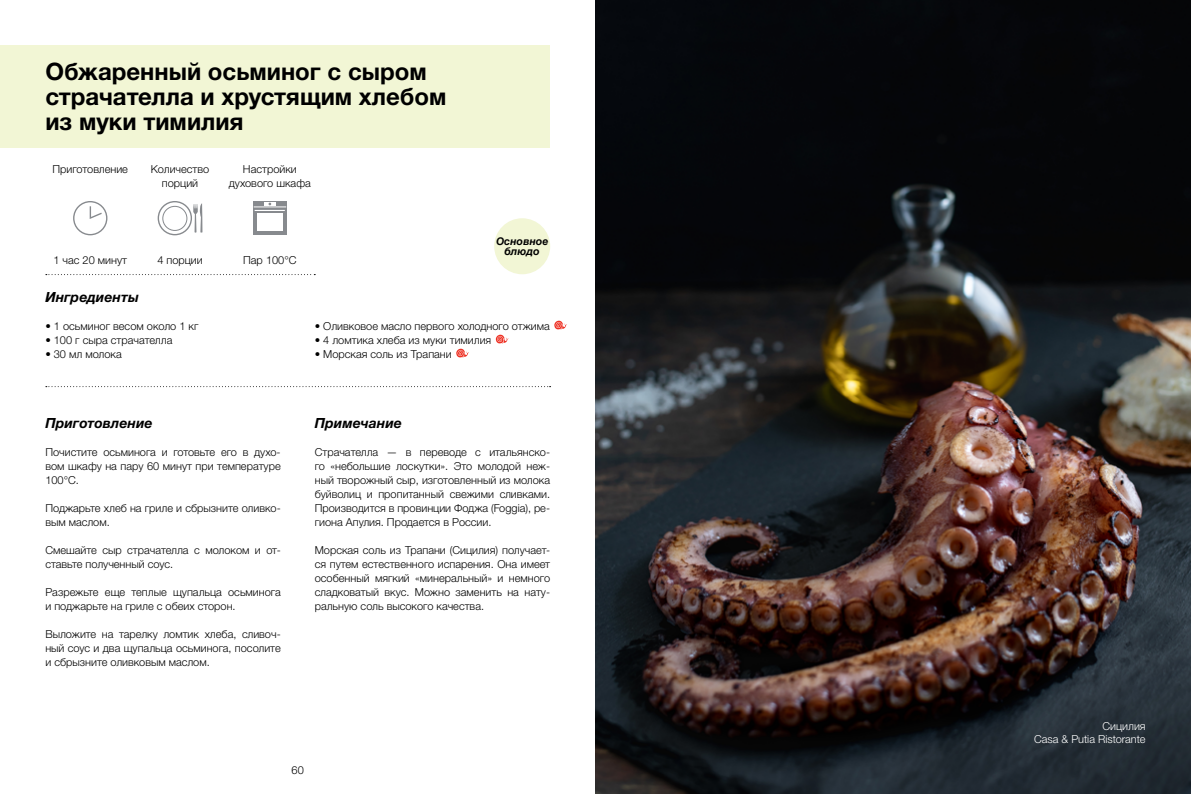
<style>
.page{position:relative;width:1191px;height:794px;background:#fff}
.page>*{position:absolute;margin:0;border:0;box-sizing:border-box;transform-origin:0 0}
.t1{font:700 24px/25px "Helvetica Neue LTW1 G";color:#000}
.t2{font:italic 700 14px "Helvetica Neue LTW1 G";color:#000}
.t3{font:300 11px/14px "Helvetica Neue LTW1 G";color:#000;text-align:justify}
.t4{font:300 11px/13.2px "Helvetica Neue LTW1 G";color:#fff;text-align:right}
.t5{font:italic 700 10.5px/9.8px "Helvetica LT Std";color:#000;text-align:center}
</style>
<div class="page">
<div style="left:0;top:45px;width:550px;height:103px;background:#f2f6d5"></div>
<svg style="left:46px;top:274px;width:269px;height:1px"></svg>
<div style="left:73px;top:201px;width:34px;height:34px;border:1px solid #878a8e;border-radius:50%"></div>
<svg style="left:89px;top:205px;width:14px;height:14px"></svg>
<div style="left:158px;top:201px;width:34px;height:34px;border:1px solid #878a8e;border-radius:50%"></div>
<div style="left:162px;top:206px;width:25px;height:25px;border:1px solid #878a8e;border-radius:50%"></div>
<svg style="left:193px;top:203px;width:9px;height:30px"></svg>
<div style="left:253px;top:201px;width:34px;height:34px;background:#878a8e"></div>
<hr style="left:254px;top:207px;width:32px;height:1px;background:#fff">
<hr style="left:255px;top:210px;width:30px;height:1px;background:#fff">
<div style="left:257px;top:214px;width:26px;height:17px;background:#fff"></div>
<svg style="left:264px;top:202px;width:12px;height:4px"></svg>
<div style="left:494px;top:218px;width:56px;height:56px;background:#f2f6d5;border-radius:50%"></div>
<svg style="left:46px;top:386px;width:504px;height:1px"></svg>
<img style="left:595px;top:0;width:596px;height:794px">
<svg style="left:554px;top:321px;width:13px;height:8px"></svg>
<svg style="left:496px;top:335px;width:12px;height:8px"></svg>
<svg style="left:456px;top:349px;width:13px;height:8px"></svg>
<h1 class="t1" style="left:45px;top:59px;width:402px">Обжаренный осьминог с сыром страчателла и хрустящим хлебом из муки тимилия</h1>
<p class="t3" style="left:53px;top:162px;width:77px">Приготовление</p>
<p class="t3" style="left:151px;top:163px;width:60px;line-height:13.2px;text-align:center">Количество порций</p>
<p class="t3" style="left:229px;top:163px;width:83px;line-height:13.2px;text-align:center">Настройки духового шкафа</p>
<p class="t3" style="left:53px;top:253px;width:75px">1 час 20 минут</p>
<p class="t3" style="left:157px;top:253px;width:47px">4 порции</p>
<p class="t3" style="left:243px;top:253px;width:55px">Пар 100°C</p>
<p class="t5" style="left:496px;top:236px;width:54px">Основное блюдо</p>
<p class="t2" style="left:45px;top:288px;width:95px">Ингредиенты</p>
<p class="t3" style="left:45px;top:319px;width:155px">• 1 осьминог весом около 1 кг</p>
<p class="t3" style="left:45px;top:333px;width:128px">• 100 г сыра страчателла</p>
<p class="t3" style="left:45px;top:347px;width:78px">• 30 мл молока</p>
<p class="t3" style="left:315px;top:319px;width:236px">• Оливковое масло первого холодного отжима</p>
<p class="t3" style="left:315px;top:333px;width:178px">• 4 ломтика хлеба из муки тимилия</p>
<p class="t3" style="left:315px;top:347px;width:138px">• Морская соль из Трапани</p>
<p class="t2" style="left:45px;top:414px;width:109px">Приготовление</p>
<p class="t3" style="left:45px;top:445px;width:237px">Почистите осьминога и готовьте его в духо&shy;вом шкафу на пару 60 минут при температуре 100°C.</p>
<p class="t3" style="left:45px;top:501px;width:237px">Поджарьте хлеб на гриле и сбрызните оливко&shy;вым маслом.</p>
<p class="t3" style="left:45px;top:543px;width:237px">Смешайте сыр страчателла с молоком и от&shy;ставьте полученный соус.</p>
<p class="t3" style="left:45px;top:585px;width:237px">Разрежьте еще теплые щупальца осьминога и поджарьте на гриле с обеих сторон.</p>
<p class="t3" style="left:45px;top:627px;width:237px">Выложите на тарелку ломтик хлеба, сливоч&shy;ный соус и два щупальца осьминога, посолите и сбрызните оливковым маслом.</p>
<p class="t2" style="left:315px;top:414px;width:89px">Примечание</p>
<p class="t3" style="left:315px;top:445px;width:237px">Страчателла — в переводе с итальянско&shy;го «небольшие лоскутки». Это молодой неж&shy;ный творожный сыр, изготовленный из молока буйволиц и пропитанный свежими сливками.<br>Производится в провинции Фоджа (Foggia), ре&shy;гиона Апулия. Продается в России.</p>
<p class="t3" style="left:315px;top:543px;width:237px">Морская соль из Трапани (Сицилия) получает&shy;ся путем естественного испарения. Она имеет особенный мягкий «минеральный» и немного сладковатый вкус. Можно заменить на нату&shy;ральную соль высокого качества.</p>
<p class="t3" style="left:292px;top:763px;width:14px">60</p>
<p class="t4" style="left:1034px;top:719px;width:113px">Сицилия<br>Casa &amp; Putia Ristorante</p>
</div>
